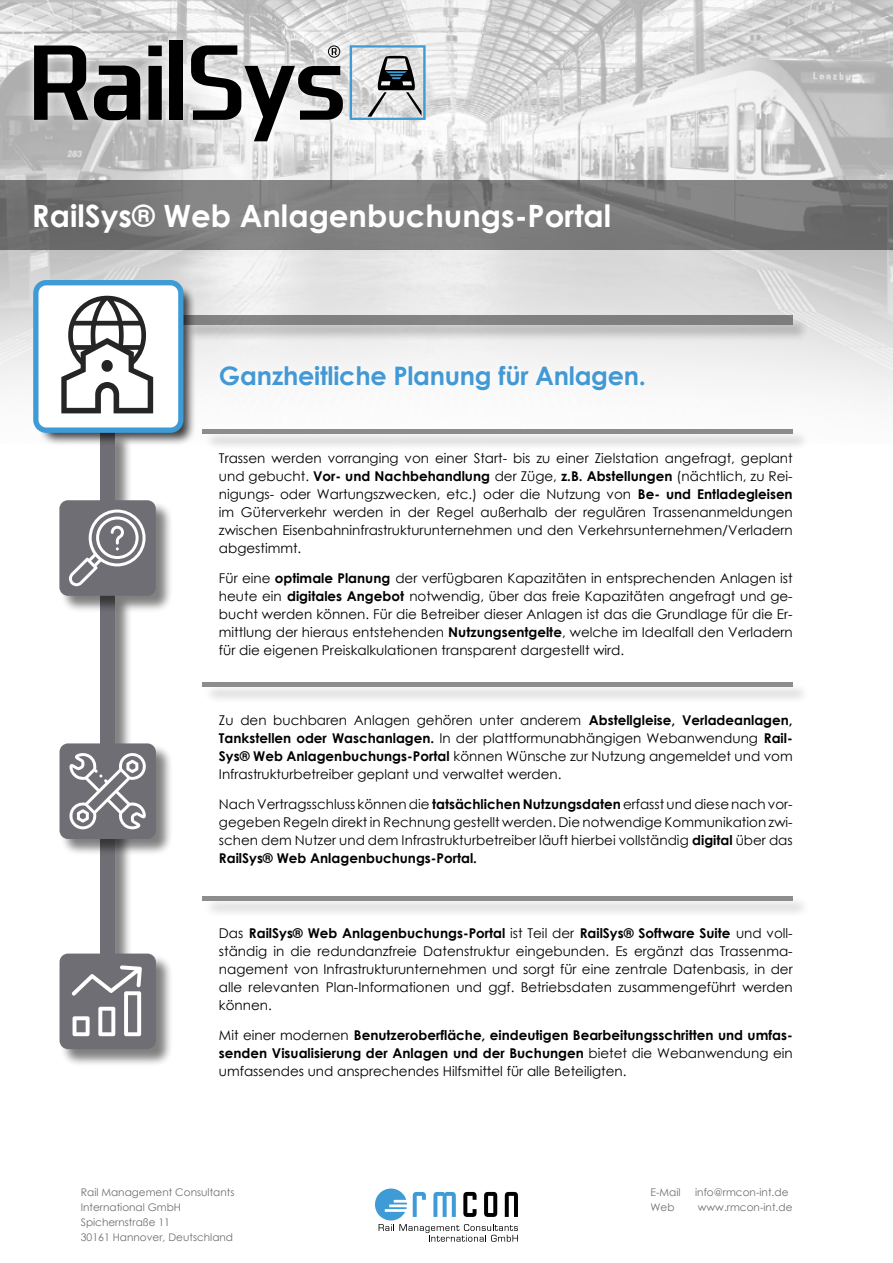
<style>
.page{position:relative;width:893px;height:1263px;background:#fff}
.page>*{position:absolute;margin:0;border:0;box-sizing:border-box;transform-origin:0 0}
.t1{font:700 30.75px "Century Gothic";color:#fff}
.t2{font:700 25.5px "Century Gothic";letter-spacing:-.01em;color:#4299d5}
.t3{font:13.5px/18px "Century Gothic";color:#000;text-align:justify}
.t4{font:700 13.5px/18px "Century Gothic";color:#000;text-align:justify}
.t5{font:10.5px/15px "Century Gothic";color:#706f6f}
.s1{font-weight:700}
.s2{font-weight:400}
</style>
<div class="page">
<img style="left:0;top:0;width:893px;height:1043px">
<div style="left:101px;top:824px;width:31px;height:147px;background:#000;opacity:.5"></div>
<div style="left:100px;top:824px;width:15px;height:129px;background:#6f6e74"></div>
<div style="left:101px;top:595px;width:31px;height:165px;background:#000;opacity:.5"></div>
<div style="left:100px;top:595px;width:15px;height:148px;background:#6f6e74"></div>
<div style="left:101px;top:431px;width:31px;height:87px;background:#000;opacity:.5"></div>
<div style="left:100px;top:431px;width:15px;height:69px;background:#6f6e74"></div>
<div style="left:184px;top:315px;width:626px;height:27px;background:#000;opacity:.5"></div>
<div style="left:184px;top:315px;width:609px;height:9px;background:#808081"></div>
<div style="left:38px;top:284px;width:159px;height:162px;background:#000;opacity:.75"></div>
<svg style="left:33px;top:280px;width:150px;height:153px"></svg>
<svg style="left:375px;top:1188px;width:143px;height:54px"></svg>
<svg style="left:0;top:181px;width:893px;height:69px;background:#7a7a7a"></svg>
<div style="left:211px;top:358px;width:442px;height:41px;background:#fff"></div>
<div style="left:60px;top:501px;width:114px;height:112px;background:#000;opacity:.5"></div>
<div style="left:59px;top:500px;width:97px;height:96px;background:#6f6e74;border-radius:9px"></div>
<div style="left:203px;top:429px;width:607px;height:22px;background:#000;opacity:.5"></div>
<hr style="left:202px;top:429px;width:591px;height:4px;background:#8c8c8c">
<div style="left:60px;top:744px;width:114px;height:112px;background:#000;opacity:.5"></div>
<div style="left:60px;top:743px;width:96px;height:96px;background:#6f6e74;border-radius:9px"></div>
<div style="left:203px;top:683px;width:607px;height:21px;background:#000;opacity:.5"></div>
<div style="left:202px;top:682px;width:591px;height:5px;background:#8d8d8e"></div>
<div style="left:60px;top:954px;width:114px;height:112px;background:#000;opacity:.5"></div>
<div style="left:60px;top:953px;width:96px;height:96px;background:#6f6e74;border-radius:9px"></div>
<svg style="left:72px;top:965px;width:70px;height:71px"></svg>
<div style="left:203px;top:896px;width:607px;height:21px;background:#000;opacity:.5"></div>
<hr style="left:202px;top:896px;width:591px;height:4px;background:#8d8d8e">
<svg style="left:69px;top:753px;width:77px;height:76px"></svg>
<svg style="left:69px;top:509px;width:77px;height:77px"></svg>
<div style="left:24px;top:31px;width:411px;height:120px;background:#fff;opacity:.8"></div>
<svg style="left:34px;top:46px;width:54px;height:74px;background:#555"></svg>
<svg style="left:94px;top:66px;width:46px;height:54px;background:#474747"></svg>
<svg style="left:148px;top:46px;width:14px;height:74px"></svg>
<div style="left:170px;top:41px;width:13px;height:79px;background:#000"></div>
<svg style="left:191px;top:45px;width:152px;height:96px"></svg>
<svg style="left:350px;top:45px;width:76px;height:75px;background:#abb7bf"></svg>
<h1 class="t1" style="left:32px;top:192px;width:581px">RailSys® Web Anlagenbuchungs-Portal</h1>
<h2 class="t2" style="left:219px;top:357px;width:429px">Ganzheitliche Planung für Anlagen.</h2>
<p class="t3" style="left:219px;top:449px;width:575px">Trassen werden vorranging von einer Start- bis zu einer Zielstation angefragt, geplant und gebucht. <span class="s1">Vor- und Nachbehandlung</span> der Züge, <span class="s1">z.B. Abstellungen</span> (nächtlich, zu Rei&shy;nigungs- oder Wartungszwecken, etc.) oder die Nutzung von <span class="s1">Be- und Entladegleisen </span>im Güterverkehr werden in der Regel außerhalb der regulären Trassenanmeldungen zwischen Eisenbahninfrastrukturunternehmen und den Verkehrsunternehmen/Verladern abgestimmt.</p>
<p class="t3" style="left:219px;top:569px;width:575px">Für eine <span class="s1">optimale Planung</span> der verfügbaren Kapazitäten in entsprechenden Anlagen ist heute ein <span class="s1">digitales Angebot</span> notwendig, über das freie Kapazitäten angefragt und ge&shy;bucht werden können. Für die Betreiber dieser Anlagen ist das die Grundlage für die Er&shy;mittlung der hieraus entstehenden <span class="s1">Nutzungsentgelte</span>, welche im Idealfall den Verladern für die eigenen Preiskalkulationen transparent dargestellt wird.</p>
<p class="t3" style="left:219px;top:710px;width:575px">Zu den buchbaren Anlagen gehören unter anderem <span class="s1">Abstellgleise, Verladeanlagen, Tankstellen oder Waschanlagen.</span> In der plattformunabhängigen Webanwendung <span class="s1">Rail-Sys® Web Anlagenbuchungs-Portal</span> können Wünsche zur Nutzung angemeldet und vom Infrastrukturbetreiber geplant und verwaltet werden.</p>
<p class="t3" style="left:219px;top:794px;width:575px">Nach Vertragsschluss können die <span class="s1">tatsächlichen Nutzungsdaten</span> erfasst und diese nach vor&shy;gegeben Regeln direkt in Rechnung gestellt werden. Die notwendige Kommunikation zwi&shy;schen dem Nutzer und dem Infrastrukturbetreiber läuft hierbei vollständig <span class="s1">digital</span> über das <span class="s1">RailSys® Web Anlagenbuchungs-Portal.</span></p>
<p class="t3" style="left:219px;top:924px;width:575px">Das <span class="s1">RailSys® Web Anlagenbuchungs-Portal</span> ist Teil der <span class="s1">RailSys® Software Suite</span> und voll&shy;ständig in die redundanzfreie Datenstruktur eingebunden. Es ergänzt das Trassenma&shy;nagement von Infrastrukturunternehmen und sorgt für eine zentrale Datenbasis, in der alle relevanten Plan-Informationen und ggf. Betriebsdaten zusammengeführt werden können.</p>
<p class="t4" style="left:219px;top:1026px;width:575px"><span class="s2">Mit einer modernen</span> Benutzeroberfläche, eindeutigen Bearbeitungsschritten und umfas&shy;senden Visualisierung der Anlagen und der Buchungen <span class="s2">bietet die Webanwendung ein umfassendes und ansprechendes Hilfsmittel für alle Beteiligten.</span></p>
<p class="t5" style="left:81px;top:1185px;width:155px">Rail Management Consultants<br>International GmbH<br>Spichernstraße 11<br>30161 Hannover, Deutschland</p>
<p class="t5" style="left:650px;top:1185px;width:32px">E-Mail</p>
<p class="t5" style="left:695px;top:1185px;width:95px">info@rmcon-int.de</p>
<p class="t5" style="left:650px;top:1200px;width:26px">Web</p>
<p class="t5" style="left:698px;top:1200px;width:96px">www.rmcon-int.de</p>
</div>
